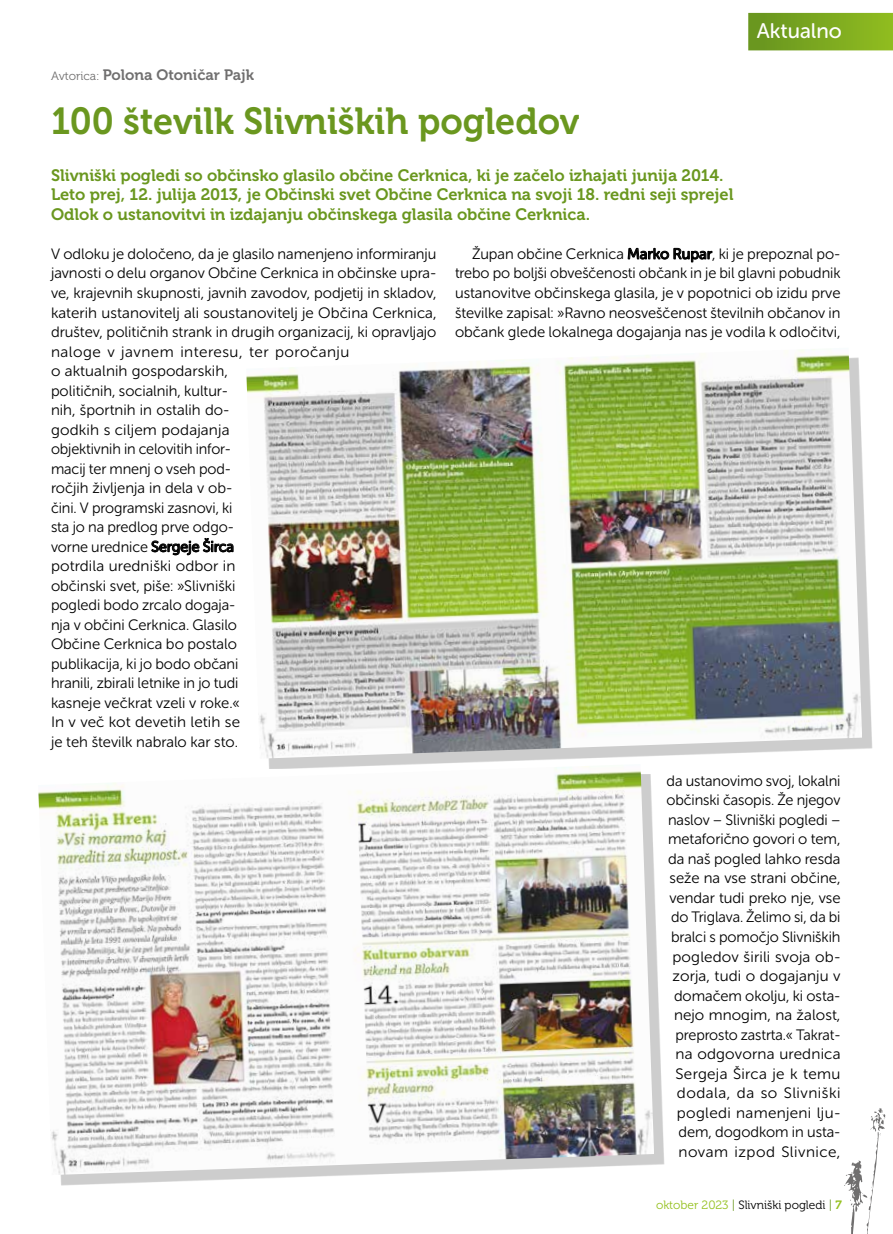
<style>
.page{position:relative;width:893px;height:1234px;background:#fff}
.page>*{position:absolute;margin:0;border:0;box-sizing:border-box;transform-origin:0 0}
.t1{font:37.5px "Museo 700";color:#6a971f;scale:.96 1}
.t2{font:21px "Museo Sans Rounded 500";color:#fff}
.t3{font:16.5px/19.5px "Museo 700";color:#6a971f}
.t4{font:15px/19.5px "Museo Sans Rounded 300";color:#000}
.t5{font:15px "Museo 700";color:#706f6f}
.t6{font:12px "Museo 300";color:#000}
.s1{font-family:"Museo 300";font-size:12px}
.s2{font-family:"Museo Sans Rounded 500"}
.s3{color:#95c11f}
.s4{color:#6a971f}
.s5{font-family:"Museo 700";color:#95c11f}
</style>
<div class="page">
<svg style="left:844px;top:1108px;width:42px;height:125px"></svg>
<div style="left:748px;top:13px;width:145px;height:37px;background:linear-gradient(to right,#67941f,#90bd20)"></div>
<div style="left:256px;top:357px;width:616px;height:411px;background:#000;opacity:.2"></div>
<img style="left:246px;top:349px;width:616px;height:409px">
<div style="left:48px;top:773px;width:616px;height:411px;background:#000;opacity:.2"></div>
<img style="left:38px;top:763px;width:616px;height:411px">
<p class="t5" style="left:51px;top:67px;width:205px"><span class="s1">Avtorica:</span> Polona Otoničar Pajk</p>
<h1 class="t1" style="left:51px;top:100px;width:552px">100 številk Slivniških pogledov</h1>
<p class="t3" style="left:51px;top:166px;width:684px">Slivniški pogledi so občinsko glasilo občine Cerknica, ki je začelo izhajati junija 2014.<br>Leto prej, 12. julija 2013, je Občinski svet Občine Cerknica na svoji 18. redni seji sprejel<br>Odlok o ustanovitvi in izdajanju občinskega glasila občine Cerknica.</p>
<h2 class="t2" style="left:757px;top:20px;width:87px">Aktualno</h2>
<p class="t4" style="left:51px;top:244px;width:387px">V odloku je določeno, da je glasilo namenjeno informiranju javnosti o delu organov Občine Cerknica in občinske upra&shy;ve, krajevnih skupnosti, javnih zavodov, podjetij in skladov, katerih ustanovitelj ali soustanovitelj je Občina Cerknica, društev, političnih strank in drugih organizacij, ki opravljajo naloge v javnem interesu, ter poročanju<br>o aktualnih gospodarskih,<br>političnih, socialnih, kultur-<br>nih, športnih in ostalih do-<br>godkih s ciljem podajanja<br>objektivnih in celovitih infor-<br>macij ter mnenj o vseh pod-<br>ročjih življenja in dela v ob-<br>čini. V programski zasnovi, ki<br>sta jo na predlog prve odgo-<br>vorne urednice <span class="s2">Sergeje Širca<br></span>potrdila uredniški odbor in<br>občinski svet, piše: »Slivniški<br>pogledi bodo zrcalo dogaja-<br>nja v občini Cerknica. Glasilo<br>Občine Cerknica bo postalo<br>publikacija, ki jo bodo občani<br>hranili, zbirali letnike in jo tudi<br>kasneje večkrat vzeli v roke.«<br>In v več kot devetih letih se<br>je teh številk nabralo kar sto.</p>
<p class="t4" style="left:455px;top:244px;width:387px;text-indent:17px">Župan občine Cerknica <span class="s2">Marko Rupar</span>, ki je prepoznal po&shy;trebo po boljši obveščenosti občank in je bil glavni pobudnik ustanovitve občinskega glasila, je v popotnici ob izidu prve številke zapisal: »Ravno neosveščenost številnih občanov in občank glede lokalnega dogajanja nas je vodila k odločitvi,</p>
<p class="t4" style="left:666px;top:771px;width:176px;text-align:right">da ustanovimo svoj, lokalni občinski časopis. Že njegov naslov – Slivniški pogledi – metaforično govori o tem, da naš pogled lahko resda seže na vse strani občine, vendar tudi preko nje, vse do Triglava. Želimo si, da bi bralci s pomočjo Slivniških pogledov širili svoja ob&shy;zorja, tudi o dogajanju v domačem okolju, ki osta&shy;nejo mnogim, na žalost, preprosto zastrta.« Takrat&shy;na odgovorna urednica<br>Sergeja Širca je k temu dodala, da so Slivniški pogledi namenjeni lju&shy;dem, dogodkom in usta&shy;novam izpod Slivnice,</p>
<p class="t6" style="left:656px;top:1198px;width:187px"><span class="s3">oktober 2023</span> <span class="s4">|</span> Slivniški pogledi <span class="s4">|</span> <span class="s5">7</span></p>
</div>
